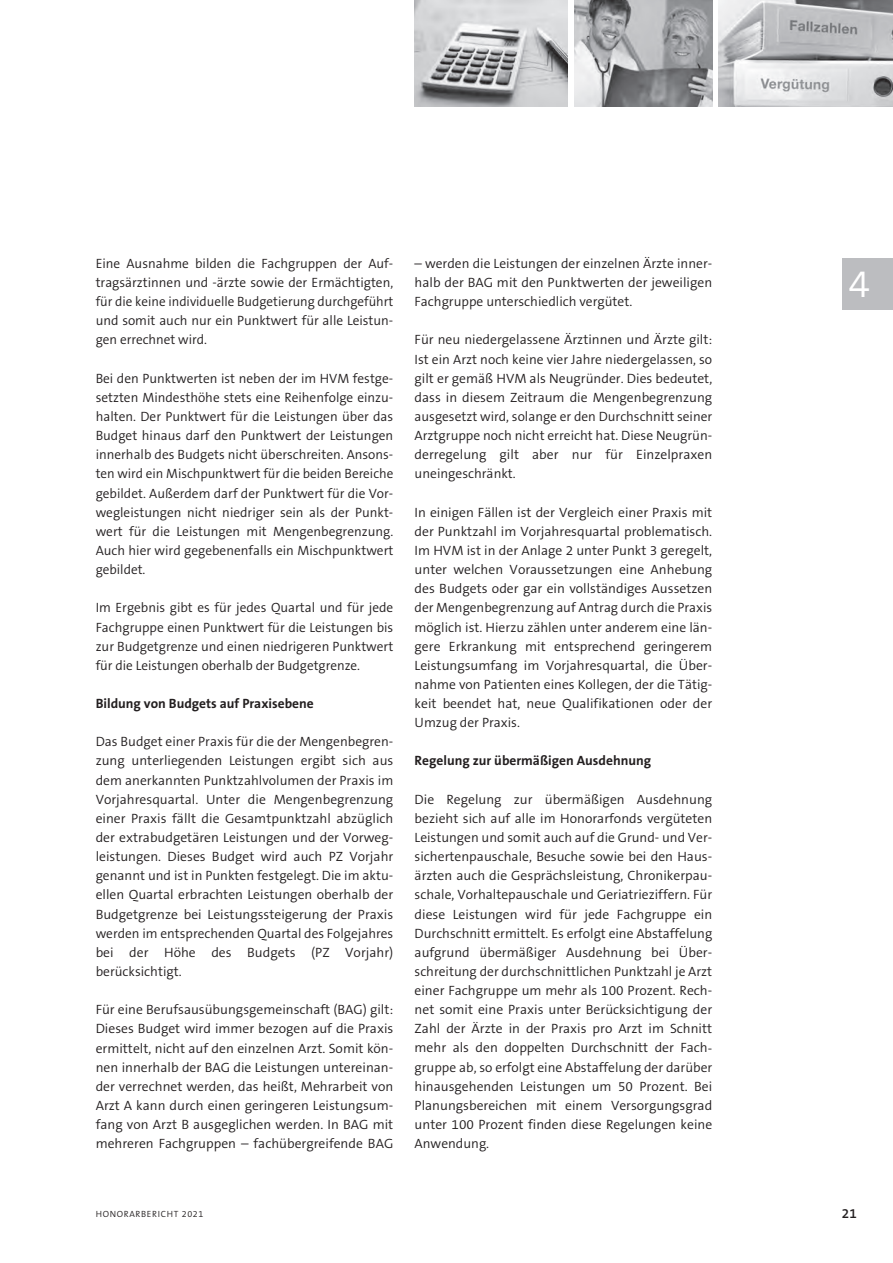
<style>
.page{position:relative;width:893px;height:1263px;background:#fff}
.page>*{position:absolute;margin:0;border:0;box-sizing:border-box;transform-origin:0 0}
.t1{font:300 39px "The Sans B4";color:#fff}
.t2{font:300 13.5px/19.2px "The Sans B4";color:#231f20;text-align:justify}
.t3{font:700 13.5px "The Sans B7";color:#231f20}
.t4{font:600 13.5px "The Sans B6";color:#231f20}
.t5{font:300 9px "The Sans B4";letter-spacing:.075em;color:#231f20}
</style>
<div class="page">
<img style="left:719px;top:0;width:174px;height:106px">
<img style="left:574px;top:0;width:138px;height:106px">
<img style="left:415px;top:0;width:153px;height:106px">
<div style="left:842px;top:258px;width:51px;height:51px;background:#bcbdc0"></div>
<p class="t2" style="left:96px;top:254px;width:299px">Eine Ausnahme bilden die Fachgruppen der Auf&shy;tragsärztinnen und -ärzte sowie der Ermächtigten, für die keine individuelle Budgetierung durchgeführt und somit auch nur ein Punktwert für alle Leistun&shy;gen errechnet wird.</p>
<p class="t2" style="left:96px;top:369px;width:299px">Bei den Punktwerten ist neben der im HVM festge&shy;setzten Mindesthöhe stets eine Reihenfolge einzu&shy;halten. Der Punktwert für die Leistungen über das Budget hinaus darf den Punktwert der Leistungen innerhalb des Budgets nicht überschreiten. Ansons&shy;ten wird ein Mischpunktwert für die beiden Bereiche gebildet. Außerdem darf der Punktwert für die Vor&shy;wegleistungen nicht niedriger sein als der Punkt&shy;wert für die Leistungen mit Mengenbegrenzung.<br>Auch hier wird gegebenenfalls ein Mischpunktwert gebildet.</p>
<p class="t2" style="left:96px;top:599px;width:299px">Im Ergebnis gibt es für jedes Quartal und für jede Fachgruppe einen Punktwert für die Leistungen bis zur Budgetgrenze und einen niedrigeren Punktwert für die Leistungen oberhalb der Budgetgrenze.</p>
<p class="t3" style="left:96px;top:696px;width:220px">Bildung von Budgets auf Praxisebene</p>
<p class="t2" style="left:96px;top:732px;width:299px">Das Budget einer Praxis für die der Mengenbegren&shy;zung unterliegenden Leistungen ergibt sich aus dem anerkannten Punktzahlvolumen der Praxis im Vorjahresquartal. Unter die Mengenbegrenzung einer Praxis fällt die Gesamtpunktzahl abzüglich der extrabudgetären Leistungen und der Vorweg&shy;leistungen. Dieses Budget wird auch PZ Vorjahr genannt und ist in Punkten festgelegt. Die im aktu&shy;ellen Quartal erbrachten Leistungen oberhalb der Budgetgrenze bei Leistungssteigerung der Praxis werden im entsprechenden Quartal des Folgejahres bei der Höhe des Budgets (PZ Vorjahr) berücksichtigt.</p>
<p class="t2" style="left:96px;top:1000px;width:299px">Für eine Berufsausübungsgemeinschaft (BAG) gilt:<br>Dieses Budget wird immer bezogen auf die Praxis ermittelt, nicht auf den einzelnen Arzt. Somit kön&shy;nen innerhalb der BAG die Leistungen untereinan&shy;der verrechnet werden, das heißt, Mehrarbeit von Arzt A kann durch einen geringeren Leistungsum&shy;fang von Arzt B ausgeglichen werden. In BAG mit mehreren Fachgruppen – fachübergreifende BAG</p>
<p class="t2" style="left:415px;top:254px;width:299px">– werden die Leistungen der einzelnen Ärzte inner&shy;halb der BAG mit den Punktwerten der jeweiligen Fachgruppe unterschiedlich vergütet.</p>
<p class="t2" style="left:415px;top:331px;width:299px">Für neu niedergelassene Ärztinnen und Ärzte gilt:<br>Ist ein Arzt noch keine vier Jahre niedergelassen, so gilt er gemäß HVM als Neugründer. Dies bedeutet, dass in diesem Zeitraum die Mengenbegrenzung ausgesetzt wird, solange er den Durchschnitt seiner Arztgruppe noch nicht erreicht hat. Diese Neugrün&shy;derregelung gilt aber nur für Einzelpraxen uneingeschränkt.</p>
<p class="t2" style="left:415px;top:503px;width:299px">In einigen Fällen ist der Vergleich einer Praxis mit der Punktzahl im Vorjahresquartal problematisch.<br>Im HVM ist in der Anlage 2 unter Punkt 3 geregelt, unter welchen Voraussetzungen eine Anhebung des Budgets oder gar ein vollständiges Aussetzen der Mengenbegrenzung auf Antrag durch die Praxis möglich ist. Hierzu zählen unter anderem eine län&shy;gere Erkrankung mit entsprechend geringerem Leistungsumfang im Vorjahresquartal, die Über&shy;nahme von Patienten eines Kollegen, der die Tätig&shy;keit beendet hat, neue Qualifikationen oder der Umzug der Praxis.</p>
<p class="t3" style="left:415px;top:754px;width:238px">Regelung zur übermäßigen Ausdehnung</p>
<p class="t2" style="left:415px;top:790px;width:299px">Die Regelung zur übermäßigen Ausdehnung bezieht sich auf alle im Honorarfonds vergüteten Leistungen und somit auch auf die Grund- und Ver&shy;sichertenpauschale, Besuche sowie bei den Haus&shy;ärzten auch die Gesprächsleistung, Chronikerpau&shy;schale, Vorhaltepauschale und Geriatrieziffern. Für diese Leistungen wird für jede Fachgruppe ein Durchschnitt ermittelt. Es erfolgt eine Abstaffelung aufgrund übermäßiger Ausdehnung bei Über&shy;schreitung der durchschnittlichen Punktzahl je Arzt einer Fachgruppe um mehr als 100 Prozent. Rech&shy;net somit eine Praxis unter Berücksichtigung der Zahl der Ärzte in der Praxis pro Arzt im Schnitt mehr als den doppelten Durchschnitt der Fach&shy;gruppe ab, so erfolgt eine Abstaffelung der darüber hinausgehenden Leistungen um 50 Prozent. Bei Planungsbereichen mit einem Versorgungsgrad unter 100 Prozent finden diese Regelungen keine Anwendung.</p>
<h1 class="t1" style="left:848px;top:263px;width:23px">4</h1>
<p class="t5" style="left:96px;top:1209px;width:109px">HONORARBERICHT 2021</p>
<p class="t4" style="left:842px;top:1206px;width:16px">21</p>
</div>
